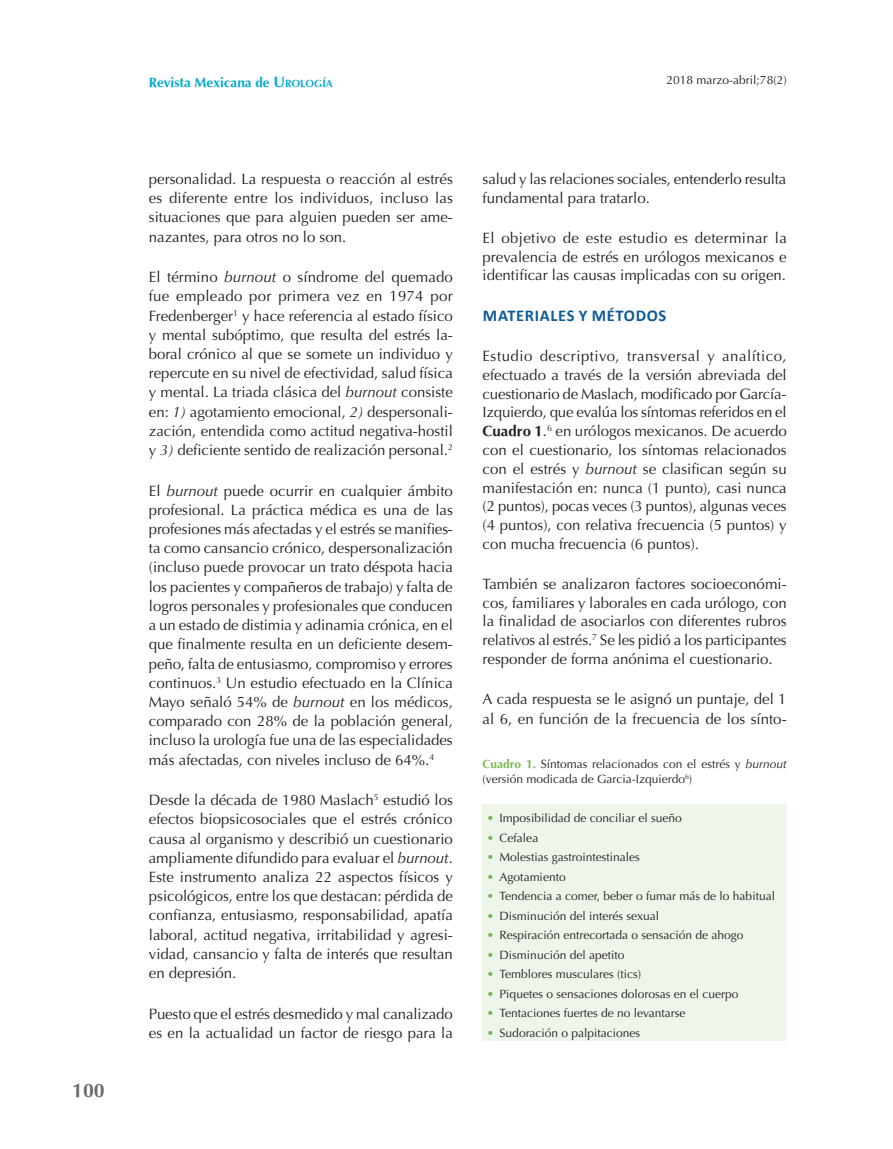
<style>
.page{position:relative;width:893px;height:1149px;background:#fff}
.page>*{position:absolute;margin:0;border:0;box-sizing:border-box;transform-origin:0 0}
.t1{font:700 19.5px "Optima";color:#6c6d70}
.Título_1{font:700 16.5px "Calibri";letter-spacing:.04em;color:#0d5b96}
.Texto{font:15px/19.2px "Optima";color:#231f20;text-align:justify}
.t2{font:700 13.5px "Optima";color:#00abd2}
.Cuadro{font:12px/15px "Optima";color:#231f20}
.s1{font-size:15px}
.s2{font-size:10.5px}
.s3{font-style:italic}
.s4{font-weight:700}
.s5{font-weight:700;color:#77b850}
.s6{color:#77b850}
</style>
<div class="page">
<div style="left:483px;top:804px;width:304px;height:236px;background:#eef5ea"></div>
<h1 class="t1" style="left:72px;top:1079px;width:34px">100</h1>
<p class="t2" style="left:149px;top:74px;width:186px">Revista Mexicana de <span class="s1">U</span><span class="s2">ROLOGÍA</span></p>
<p class="Cuadro" style="left:667px;top:72px;width:122px">2018 marzo-abril;78(2)</p>
<p class="Texto" style="left:149px;top:169px;width:306px">personalidad. La respuesta o reacción al estrés es diferente entre los individuos, incluso las situaciones que para alguien pueden ser ame&shy;nazantes, para otros no lo son.</p>
<p class="Texto" style="left:149px;top:267px;width:306px">El término <span class="s3">burnout</span> o síndrome del quemado fue empleado por primera vez en 1974 por Fredenberger<sup>1</sup> y hace referencia al estado físico y mental subóptimo, que resulta del estrés la&shy;boral crónico al que se somete un individuo y repercute en su nivel de efectividad, salud física y mental. La triada clásica del <span class="s3">burnout</span> consiste en: <span class="s3">1)</span> agotamiento emocional, <span class="s3">2)</span> despersonali&shy;zación, entendida como actitud negativa-hostil y <span class="s3">3)</span> deficiente sentido de realización personal.<sup>2</sup></p>
<p class="Texto" style="left:149px;top:481px;width:306px">El <span class="s3">burnout</span> puede ocurrir en cualquier ámbito profesional. La práctica médica es una de las profesiones más afectadas y el estrés se manifies&shy;ta como cansancio crónico, despersonalización (incluso puede provocar un trato déspota hacia los pacientes y compañeros de trabajo) y falta de logros personales y profesionales que conducen a un estado de distimia y adinamia crónica, en el que finalmente resulta en un deficiente desem&shy;peño, falta de entusiasmo, compromiso y errores continuos.<sup>3</sup> Un estudio efectuado en la Clínica Mayo señaló 54% de <span class="s3">burnout</span> en los médicos, comparado con 28% de la población general, incluso la urología fue una de las especialidades más afectadas, con niveles incluso de 64%.<sup>4</sup></p>
<p class="Texto" style="left:149px;top:790px;width:306px">Desde la década de 1980 Maslach<sup>5</sup> estudió los efectos biopsicosociales que el estrés crónico causa al organismo y describió un cuestionario ampliamente difundido para evaluar el <span class="s3">burnout</span>.<br>Este instrumento analiza 22 aspectos físicos y psicológicos, entre los que destacan: pérdida de confianza, entusiasmo, responsabilidad, apatía laboral, actitud negativa, irritabilidad y agresi&shy;vidad, cansancio y falta de interés que resultan en depresión.</p>
<p class="Texto" style="left:149px;top:1003px;width:306px">Puesto que el estrés desmedido y mal canalizado es en la actualidad un factor de riesgo para la</p>
<p class="Texto" style="left:483px;top:170px;width:305px;line-height:18.8px">salud y las relaciones sociales, entenderlo resulta fundamental para tratarlo.</p>
<p class="Texto" style="left:483px;top:228px;width:306px;line-height:18.8px">El objetivo de este estudio es determinar la prevalencia de estrés en urólogos mexicanos e identificar las causas implicadas con su origen.</p>
<p class="Título_1" style="left:483px;top:305px;width:185px">MATERIALES Y MÉTODOS</p>
<p class="Texto" style="left:483px;top:347px;width:306px;line-height:18.8px">Estudio descriptivo, transversal y analítico, efectuado a través de la versión abreviada del cuestionario de Maslach, modificado por García-Izquierdo, que evalúa los síntomas referidos en el <span class="s4">Cuadro 1</span>.<sup>6</sup> en urólogos mexicanos. De acuerdo con el cuestionario, los síntomas relacionados con el estrés y <span class="s3">burnout</span> se clasifican según su manifestación en: nunca (1 punto), casi nunca (2 puntos), pocas veces (3 puntos), algunas veces (4 puntos), con relativa frecuencia (5 puntos) y con mucha frecuencia (6 puntos).</p>
<p class="Texto" style="left:483px;top:574px;width:306px;line-height:18.8px">También se analizaron factores socioeconómi&shy;cos, familiares y laborales en cada urólogo, con la finalidad de asociarlos con diferentes rubros relativos al estrés.<sup>7</sup> Se les pidió a los participantes responder de forma anónima el cuestionario.</p>
<p class="Texto" style="left:483px;top:689px;width:306px">A cada respuesta se le asignó un puntaje, del 1 al 6, en función de la frecuencia de los sínto-</p>
<p class="Cuadro" style="left:483px;top:756px;width:306px"><span class="s5">Cuadro 1.</span> Síntomas relacionados con el estrés y <span class="s3">burnout </span>(versión modicada de Garcia-Izquierdo<sup>6</sup>)</p>
<p class="Cuadro" style="left:487px;top:810px;width:196px"><span class="s6">•</span> Imposibilidad de conciliar el sueño</p>
<p class="Cuadro" style="left:487px;top:830px;width:53px"><span class="s6">•</span> Cefalea</p>
<p class="Cuadro" style="left:487px;top:849px;width:154px"><span class="s6">•</span> Molestias gastrointestinales</p>
<p class="Cuadro" style="left:487px;top:869px;width:80px"><span class="s6">•</span> Agotamiento</p>
<p class="Cuadro" style="left:487px;top:888px;width:290px"><span class="s6">•</span> Tendencia a comer, beber o fumar más de lo habitual</p>
<p class="Cuadro" style="left:487px;top:908px;width:174px"><span class="s6">•</span> Disminución del interés sexual</p>
<p class="Cuadro" style="left:487px;top:927px;width:258px"><span class="s6">•</span> Respiración entrecortada o sensación de ahogo</p>
<p class="Cuadro" style="left:487px;top:947px;width:139px"><span class="s6">•</span> Disminución del apetito</p>
<p class="Cuadro" style="left:487px;top:966px;width:156px"><span class="s6">•</span> Temblores musculares (tics)</p>
<p class="Cuadro" style="left:487px;top:986px;width:253px"><span class="s6">•</span> Piquetes o sensaciones dolorosas en el cuerpo</p>
<p class="Cuadro" style="left:487px;top:1005px;width:200px"><span class="s6">•</span> Tentaciones fuertes de no levantarse</p>
<p class="Cuadro" style="left:487px;top:1025px;width:155px"><span class="s6">•</span> Sudoración o palpitaciones</p>
</div>
